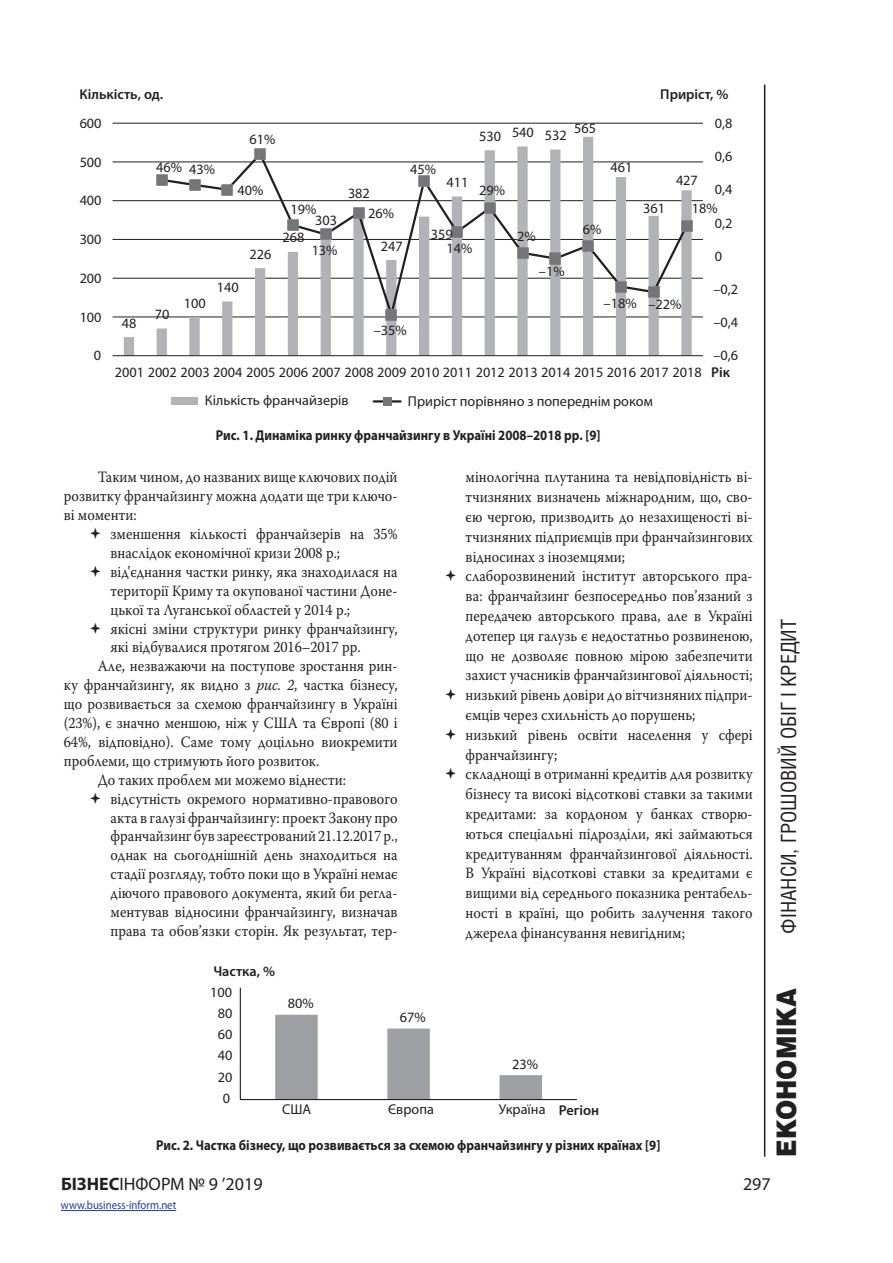
<style>
.page{position:relative;width:893px;height:1263px;background:#fff}
.page>*{position:absolute;margin:0;border:0;box-sizing:border-box;transform-origin:0 0}
.t1{font:900 27px "Helios";color:#231f20;scale:.9 1}
.t2{font:21px "Helios Cond";color:#231f20}
.t3{font:18px "Myriad Pro";color:#231f20}
.Otstup{font:15.75px/19.8px "Warnock Pro";color:#231f20;text-align:justify;scale:.9 1}
.Osnova{font:15.75px/18.9px "Warnock Pro";color:#231f20;text-align:justify;scale:.9 1}
.t4{font:14.25px/27.8px "Myriad Pro";color:#231f20}
.Title_table{font:700 14.25px "Myriad Pro";color:#231f20;scale:.9 1}
.t5{font:600 14.25px "Myriad Pro";color:#231f20}
.t6{font:12px "Myriad Pro";color:#253f8e;scale:.9 1}
.s1{font-style:italic}
.s2{font-weight:700}
</style>
<div class="page">
<hr style="left:764px;top:85px;width:1px;height:1072px;background:#231f20">
<hr style="left:61px;top:1210px;width:115px;height:1px;background:#253f8e">
<hr style="left:113px;top:123px;width:590px;height:1px;background:#231f20">
<hr style="left:113px;top:162px;width:590px;height:1px;background:#231f20">
<hr style="left:113px;top:200px;width:590px;height:1px;background:#231f20">
<hr style="left:113px;top:239px;width:590px;height:1px;background:#231f20">
<hr style="left:113px;top:278px;width:590px;height:1px;background:#231f20">
<hr style="left:113px;top:317px;width:590px;height:1px;background:#231f20">
<svg style="left:124px;top:137px;width:568px;height:218px"></svg>
<hr style="left:113px;top:355px;width:590px;height:1px;background:#231f20">
<svg style="left:159px;top:150px;width:530px;height:173px"></svg>
<svg style="left:156px;top:174px;width:11px;height:12px"></svg>
<svg style="left:189px;top:179px;width:11px;height:11px"></svg>
<svg style="left:222px;top:184px;width:11px;height:11px"></svg>
<svg style="left:255px;top:149px;width:11px;height:11px"></svg>
<svg style="left:287px;top:220px;width:12px;height:11px"></svg>
<svg style="left:320px;top:229px;width:11px;height:11px"></svg>
<svg style="left:353px;top:207px;width:11px;height:11px"></svg>
<svg style="left:386px;top:309px;width:11px;height:11px"></svg>
<svg style="left:419px;top:175px;width:11px;height:11px"></svg>
<svg style="left:451px;top:226px;width:11px;height:12px"></svg>
<svg style="left:484px;top:202px;width:11px;height:12px"></svg>
<svg style="left:517px;top:247px;width:11px;height:11px"></svg>
<svg style="left:550px;top:253px;width:11px;height:11px"></svg>
<svg style="left:583px;top:240px;width:11px;height:11px"></svg>
<svg style="left:615px;top:281px;width:11px;height:11px"></svg>
<svg style="left:648px;top:286px;width:11px;height:12px"></svg>
<svg style="left:681px;top:220px;width:11px;height:11px"></svg>
<div style="left:171px;top:398px;width:27px;height:7px;background:#b2b3b7"></div>
<hr style="left:374px;top:400px;width:27px;height:3px;background:#231f20">
<div style="left:383px;top:397px;width:8px;height:9px;background:#757679"></div>
<svg style="left:239px;top:987px;width:338px;height:114px"></svg>
<p class="t5" style="left:80px;top:86px;width:85px">Кількість, од.</p>
<p class="t5" style="left:660px;top:86px;width:70px">Приріст, %</p>
<p class="t4" style="left:80px;top:109px;width:23px">600</p>
<p class="t4" style="left:250px;top:125px;width:27px">61%</p>
<p class="t4" style="left:479px;top:121px;width:89px">530 540 532</p>
<p class="t4" style="left:574px;top:114px;width:23px">565</p>
<p class="t4" style="left:715px;top:109px;width:19px">0,8</p>
<p class="t4" style="left:80px;top:148px;width:23px">500</p>
<p class="t4" style="left:80px;top:186px;width:23px">400</p>
<p class="t4" style="left:80px;top:225px;width:23px">300</p>
<p class="t4" style="left:156px;top:154px;width:60px">46% 43%</p>
<p class="t4" style="left:238px;top:176px;width:27px">40%</p>
<p class="t4" style="left:250px;top:240px;width:23px">226</p>
<p class="t4" style="left:290px;top:195px;width:27px">19%</p>
<p class="t4" style="left:312px;top:237px;width:27px">13%</p>
<p class="t4" style="left:315px;top:206px;width:23px">303</p>
<p class="t4" style="left:282px;top:224px;width:23px">268</p>
<p class="t4" style="left:348px;top:179px;width:23px">382</p>
<p class="t4" style="left:368px;top:199px;width:27px">26%</p>
<p class="t4" style="left:381px;top:232px;width:23px">247</p>
<p class="t4" style="left:410px;top:156px;width:27px">45%</p>
<p class="t4" style="left:446px;top:168px;width:23px">411</p>
<p class="t4" style="left:431px;top:220px;width:23px">359</p>
<p class="t4" style="left:479px;top:176px;width:27px">29%</p>
<p class="t4" style="left:446px;top:234px;width:27px">14%</p>
<p class="t4" style="left:517px;top:222px;width:20px">2%</p>
<p class="t4" style="left:610px;top:153px;width:23px">461</p>
<p class="t4" style="left:583px;top:216px;width:20px">6%</p>
<p class="t4" style="left:643px;top:194px;width:23px">361</p>
<p class="t4" style="left:676px;top:166px;width:23px">427</p>
<p class="t4" style="left:715px;top:142px;width:19px">0,6</p>
<p class="t4" style="left:715px;top:175px;width:19px">0,4</p>
<p class="t4" style="left:692px;top:194px;width:27px">18%</p>
<p class="t4" style="left:715px;top:209px;width:19px">0,2</p>
<p class="t4" style="left:715px;top:242px;width:9px">0</p>
<p class="t4" style="left:80px;top:264px;width:23px">200</p>
<p class="t4" style="left:217px;top:273px;width:23px">140</p>
<p class="t4" style="left:539px;top:257px;width:27px">–1%</p>
<p class="t4" style="left:713px;top:275px;width:26px">–0,2</p>
<p class="t4" style="left:80px;top:303px;width:23px">100</p>
<p class="t4" style="left:122px;top:309px;width:16px">48</p>
<p class="t4" style="left:155px;top:300px;width:16px">70</p>
<p class="t4" style="left:184px;top:289px;width:23px">100</p>
<p class="t4" style="left:374px;top:316px;width:35px">–35%</p>
<p class="t4" style="left:604px;top:289px;width:79px">–18% –22%</p>
<p class="t4" style="left:713px;top:308px;width:26px">–0,4</p>
<p class="t4" style="left:94px;top:341px;width:9px">0</p>
<p class="t4" style="left:713px;top:341px;width:26px">–0,6</p>
<p class="t4" style="left:205px;top:358px;width:498px;text-indent:-90px">2001 2002 2003 2004 2005 2006 2007 2008 2009 2010 2011 2012 2013 2014 2015 2016 2017 2018<br>Кількість франчайзерів</p>
<p class="t4" style="left:408px;top:388px;width:246px">Приріст порівняно з попереднім роком</p>
<p class="t5" style="left:711px;top:364px;width:20px">Рік</p>
<p class="Title_table" style="left:216px;top:426px;width:429px">Рис. 1. Динаміка ринку франчайзингу в Україні 2008–2018 рр. [9]</p>
<p class="Osnova" style="left:64px;top:467px;width:372px;text-indent:34px">Таким чином, до названих вище ключових подій розвитку франчайзингу можна додати ще три ключо&shy;ві моменти:</p>
<p class="Otstup" style="left:111px;top:524px;width:320px;line-height:18.9px">зменшення кількості франчайзерів на 35% внаслідок економічної кризи 2008 р.;</p>
<p class="Otstup" style="left:111px;top:562px;width:320px;line-height:18.9px">від’єднання частки ринку, яка знаходилася на території Криму та окупованої частини Доне&shy;цької та Луганської областей у 2014 р.;</p>
<p class="Otstup" style="left:111px;top:619px;width:320px;line-height:18.9px">якісні зміни структури ринку франчайзингу, які відбувалися протягом 2016–2017 рр.</p>
<p class="Osnova" style="left:64px;top:656px;width:372px;text-indent:34px">Але, незважаючи на поступове зростання рин&shy;ку франчайзингу, як видно з <span class="s1">рис. 2</span>, частка бізнесу, що розвивається за схемою франчайзингу в Україні (23%), є значно меншою, ніж у США та Європі (80 і 64%, відповідно). Саме тому доцільно виокремити проблеми, що стримують його розвиток.</p>
<p class="Osnova" style="left:98px;top:770px;width:277px">До таких проблем ми можемо віднести:</p>
<p class="Otstup" style="left:111px;top:789px;width:320px;line-height:18.9px">відсутність окремого нормативно-правового акта в галузі франчайзингу: проект Закону про франчайзинг був зареєстрований 21.12.2017 р., однак на сьогоднішній день знаходиться на стадії розгляду, тобто поки що в Україні немає діючого правового документа, який би регла&shy;ментував відносини франчайзингу, визначав права та обов’язки сторін. Як результат, тер-</p>
<p class="Otstup" style="left:466px;top:467px;width:320px">мінологічна плутанина та невідповідність ві&shy;тчизняних визначень міжнародним, що, сво&shy;єю чергою, призводить до незахищеності ві&shy;тчизняних підприємців при франчайзингових відносинах з іноземцями;</p>
<p class="Otstup" style="left:466px;top:566px;width:320px">слаборозвинений інститут авторського пра&shy;ва: франчайзинг безпосередньо пов’язаний з передачею авторського права, але в Україні дотепер ця галузь є недостатньо розвиненою, що не дозволяє повною мірою забезпечити захист учасників франчайзингової діяльності;</p>
<p class="Otstup" style="left:466px;top:685px;width:320px">низький рівень довіри до вітчизняних підпри&shy;ємців через схильність до порушень;</p>
<p class="Otstup" style="left:466px;top:724px;width:320px">низький рівень освіти населення у сфері франчайзингу;</p>
<p class="Otstup" style="left:466px;top:764px;width:320px">складнощі в отриманні кредитів для розвитку бізнесу та високі відсоткові ставки за такими кредитами: за кордоном у банках створю&shy;ються спеціальні підрозділи, які займаються кредитуванням франчайзингової діяльності.<br>В Україні відсоткові ставки за кредитами є вищими від середнього показника рентабель&shy;ності в країні, що робить залучення такого джерела фінансування невигідним;</p>
<p class="t5" style="left:213px;top:962px;width:63px">Частка, %</p>
<p class="t4" style="left:210px;top:978px;width:23px">100</p>
<p class="t4" style="left:218px;top:999px;width:16px">80</p>
<p class="t4" style="left:218px;top:1020px;width:16px">60</p>
<p class="t4" style="left:218px;top:1041px;width:16px">40</p>
<p class="t4" style="left:218px;top:1063px;width:16px">20</p>
<p class="t4" style="left:288px;top:989px;width:27px">80%</p>
<p class="t4" style="left:400px;top:1003px;width:27px">67%</p>
<p class="t4" style="left:512px;top:1050px;width:27px">23%</p>
<p class="t4" style="left:223px;top:1084px;width:9px">0</p>
<p class="t4" style="left:282px;top:1095px;width:31px">США</p>
<p class="t4" style="left:388px;top:1095px;width:47px">Європа</p>
<p class="t4" style="left:499px;top:1095px;width:48px">Україна</p>
<p class="t5" style="left:559px;top:1101px;width:42px">Регіон</p>
<p class="Title_table" style="left:156px;top:1135px;width:562px">Рис. 2. Частка бізнесу, що розвивається за схемою франчайзингу у різних країнах [9]</p>
<h2 class="t2" style="left:776px;top:934px;width:316px;rotate:-90deg">ФІНАНСИ, ГРОШОВИЙ ОБІГ І КРЕДИТ</h2>
<h1 class="t1" style="left:769px;top:1157px;width:189px;rotate:-90deg">ЕКОНОМІКА</h1>
<p class="t3" style="left:61px;top:1173px;width:203px"><span class="s2">БІЗНЕС</span>ІНФОРМ № 9 ’2019</p>
<p class="t3" style="left:743px;top:1173px;width:29px">297</p>
<p class="t6" style="left:61px;top:1198px;width:130px">www.business-inform.net</p>
</div>
